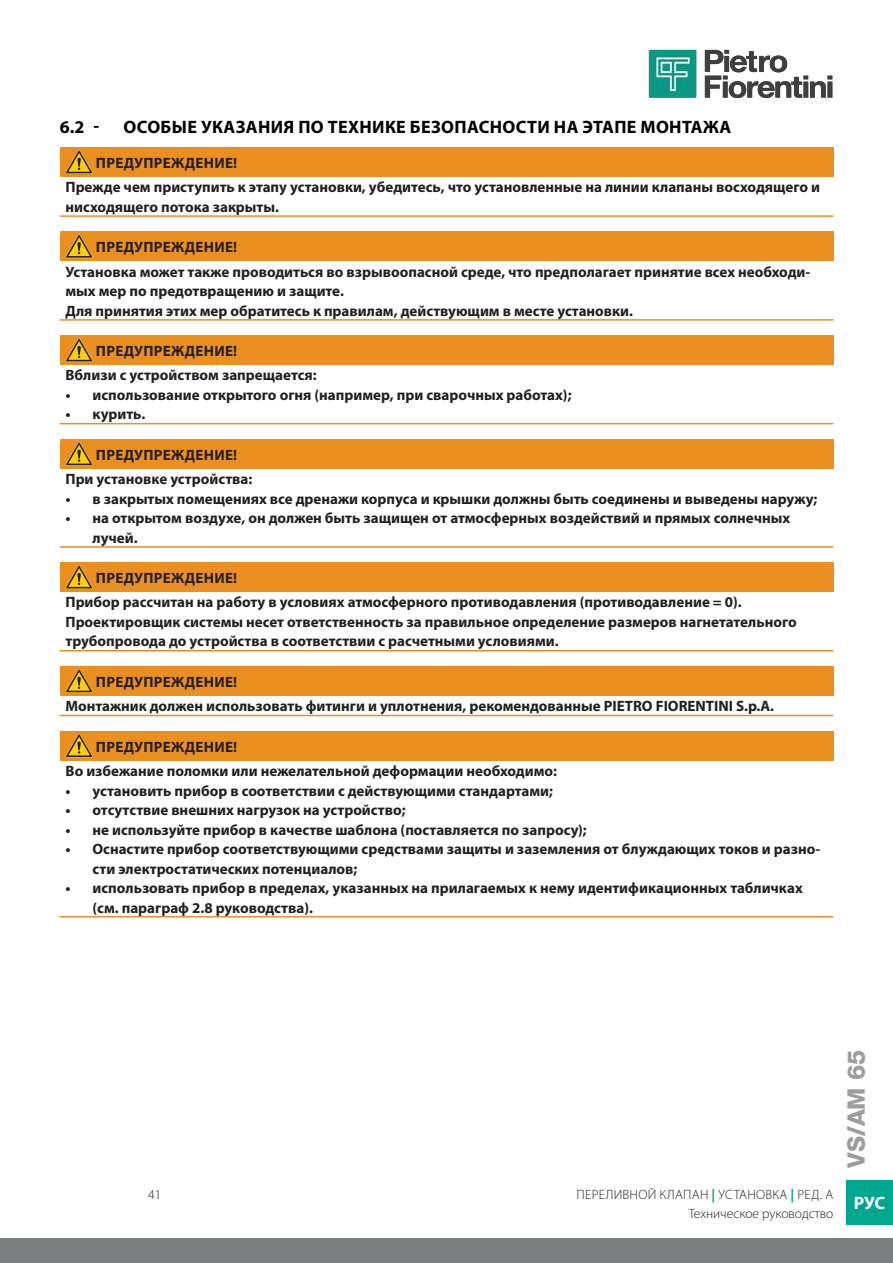
<style>
.page{position:relative;width:893px;height:1263px;background:#fff}
.page>*{position:absolute;margin:0;border:0;box-sizing:border-box;transform-origin:0 0}
.t1{font:800 24px "Helvetica Neue LT Pro";color:#9b9d9e}
.t2{font:700 18px "Myriad Pro";letter-spacing:.02em;color:#000}
.t3{font:700 18px "Myriad Pro";color:#fff}
.Helvetica_Neue_LT_Pro_75_Bold_10_Sx_Nero{font:700 15px/19.5px "Myriad Pro";color:#231f20}
.Helvetica_Neue_LT_Pro_75_Bold_10_Sx_AVVE{font:700 15px "Myriad Pro";letter-spacing:.02em;color:#231f20}
.t4{font:300 13.5px "Myriad Pro";letter-spacing:.015em;color:#231f20}
.s1{font-weight:700;color:#00a78f}
</style>
<div class="page">
<img style="left:648px;top:49px;width:185px;height:49px">
<div style="left:0;top:1238px;width:893px;height:25px;background:#7c7f80"></div>
<div style="left:846px;top:1180px;width:47px;height:45px;background:#00a78f"></div>
<div style="left:60px;top:147px;width:773px;height:30px;background:#ec8f21"></div>
<hr style="left:60px;top:215px;width:773px;height:2px;background:#ec8f21">
<svg style="left:66px;top:150px;width:27px;height:24px"></svg>
<div style="left:60px;top:231px;width:773px;height:30px;background:#ec8f21"></div>
<hr style="left:60px;top:319px;width:773px;height:2px;background:#ec8f21">
<svg style="left:66px;top:234px;width:27px;height:24px"></svg>
<div style="left:60px;top:335px;width:773px;height:30px;background:#ec8f21"></div>
<hr style="left:60px;top:423px;width:773px;height:1px;background:#ec8f21">
<svg style="left:66px;top:338px;width:27px;height:24px"></svg>
<div style="left:60px;top:439px;width:773px;height:30px;background:#ec8f21"></div>
<hr style="left:60px;top:546px;width:773px;height:2px;background:#ec8f21">
<svg style="left:66px;top:442px;width:27px;height:24px"></svg>
<div style="left:60px;top:562px;width:773px;height:30px;background:#ec8f21"></div>
<hr style="left:60px;top:650px;width:773px;height:1px;background:#ec8f21">
<svg style="left:66px;top:565px;width:27px;height:24px"></svg>
<div style="left:60px;top:666px;width:773px;height:30px;background:#ec8f21"></div>
<hr style="left:60px;top:715px;width:773px;height:1px;background:#ec8f21">
<svg style="left:66px;top:669px;width:27px;height:24px"></svg>
<div style="left:60px;top:731px;width:773px;height:29px;background:#ec8f21"></div>
<hr style="left:60px;top:916px;width:773px;height:1px;background:#ec8f21">
<svg style="left:66px;top:734px;width:27px;height:23px"></svg>
<p class="t2" style="left:60px;top:115px;width:41px">6.2 -</p>
<p class="t2" style="left:123px;top:115px;width:609px">ОСОБЫЕ УКАЗАНИЯ ПО ТЕХНИКЕ БЕЗОПАСНОСТИ НА ЭТАПЕ МОНТАЖА</p>
<p class="Helvetica_Neue_LT_Pro_75_Bold_10_Sx_AVVE" style="left:96px;top:153px;width:143px">ПРЕДУПРЕЖДЕНИЕ!</p>
<p class="Helvetica_Neue_LT_Pro_75_Bold_10_Sx_Nero" style="left:66px;top:177px;width:756px">Прежде чем приступить к этапу установки, убедитесь, что установленные на линии клапаны восходящего и нисходящего потока закрыты.</p>
<p class="Helvetica_Neue_LT_Pro_75_Bold_10_Sx_AVVE" style="left:96px;top:237px;width:143px">ПРЕДУПРЕЖДЕНИЕ!</p>
<p class="Helvetica_Neue_LT_Pro_75_Bold_10_Sx_Nero" style="left:66px;top:261px;width:746px">Установка может также проводиться во взрывоопасной среде, что предполагает принятие всех необходи&shy;мых мер по предотвращению и защите.</p>
<p class="Helvetica_Neue_LT_Pro_75_Bold_10_Sx_Nero" style="left:66px;top:300px;width:569px">Для принятия этих мер обратитесь к правилам, действующим в месте установки.</p>
<p class="Helvetica_Neue_LT_Pro_75_Bold_10_Sx_AVVE" style="left:96px;top:341px;width:143px">ПРЕДУПРЕЖДЕНИЕ!</p>
<p class="Helvetica_Neue_LT_Pro_75_Bold_10_Sx_Nero" style="left:66px;top:365px;width:253px">Вблизи с устройством запрещается:</p>
<p class="Helvetica_Neue_LT_Pro_75_Bold_10_Sx_Nero" style="left:66px;top:385px;width:507px">• использование открытого огня (например, при сварочных работах);</p>
<p class="Helvetica_Neue_LT_Pro_75_Bold_10_Sx_Nero" style="left:66px;top:404px;width:81px">• курить.</p>
<p class="Helvetica_Neue_LT_Pro_75_Bold_10_Sx_AVVE" style="left:96px;top:445px;width:143px">ПРЕДУПРЕЖДЕНИЕ!</p>
<p class="Helvetica_Neue_LT_Pro_75_Bold_10_Sx_Nero" style="left:66px;top:469px;width:188px">При установке устройства:</p>
<p class="Helvetica_Neue_LT_Pro_75_Bold_10_Sx_Nero" style="left:66px;top:488px;width:753px">• в закрытых помещениях все дренажи корпуса и крышки должны быть соединены и выведены наружу;</p>
<p class="Helvetica_Neue_LT_Pro_75_Bold_10_Sx_Nero" style="left:93px;top:508px;width:699px;text-indent:-27px">• на открытом воздухе, он должен быть защищен от атмосферных воздействий и прямых солнечных лучей.</p>
<p class="Helvetica_Neue_LT_Pro_75_Bold_10_Sx_AVVE" style="left:96px;top:568px;width:143px">ПРЕДУПРЕЖДЕНИЕ!</p>
<p class="Helvetica_Neue_LT_Pro_75_Bold_10_Sx_Nero" style="left:66px;top:592px;width:678px">Прибор рассчитан на работу в условиях атмосферного противодавления (противодавление = 0).</p>
<p class="Helvetica_Neue_LT_Pro_75_Bold_10_Sx_Nero" style="left:66px;top:612px;width:733px">Проектировщик системы несет ответственность за правильное определение размеров нагнетательного трубопровода до устройства в соответствии с расчетными условиями.</p>
<p class="Helvetica_Neue_LT_Pro_75_Bold_10_Sx_AVVE" style="left:96px;top:672px;width:143px">ПРЕДУПРЕЖДЕНИЕ!</p>
<p class="Helvetica_Neue_LT_Pro_75_Bold_10_Sx_Nero" style="left:66px;top:696px;width:710px">Монтажник должен использовать фитинги и уплотнения, рекомендованные PIETRO FIORENTINI S.p.A.</p>
<p class="Helvetica_Neue_LT_Pro_75_Bold_10_Sx_AVVE" style="left:96px;top:737px;width:143px">ПРЕДУПРЕЖДЕНИЕ!</p>
<p class="Helvetica_Neue_LT_Pro_75_Bold_10_Sx_Nero" style="left:66px;top:761px;width:493px">Во избежание поломки или нежелательной деформации необходимо:</p>
<p class="Helvetica_Neue_LT_Pro_75_Bold_10_Sx_Nero" style="left:66px;top:780px;width:489px">• установить прибор в соответствии с действующими стандартами;</p>
<p class="Helvetica_Neue_LT_Pro_75_Bold_10_Sx_Nero" style="left:66px;top:800px;width:342px">• отсутствие внешних нагрузок на устройство;</p>
<p class="Helvetica_Neue_LT_Pro_75_Bold_10_Sx_Nero" style="left:66px;top:819px;width:523px">• не используйте прибор в качестве шаблона (поставляется по запросу);</p>
<p class="Helvetica_Neue_LT_Pro_75_Bold_10_Sx_Nero" style="left:93px;top:839px;width:729px;text-indent:-27px">• Оснастите прибор соответствующими средствами защиты и заземления от блуждающих токов и разно&shy;сти электростатических потенциалов;</p>
<p class="Helvetica_Neue_LT_Pro_75_Bold_10_Sx_Nero" style="left:93px;top:878px;width:712px;text-indent:-27px">• использовать прибор в пределах, указанных на прилагаемых к нему идентификационных табличках (см. параграф 2.8 руководства).</p>
<p class="t4" style="left:148px;top:1186px;width:15px">41</p>
<p class="t4" style="left:577px;top:1186px;width:258px">ПЕРЕЛИВНОЙ КЛАПАН <span class="s1">|</span> УСТАНОВКА <span class="s1">|</span> РЕД. A</p>
<p class="t4" style="left:689px;top:1205px;width:146px">Техническое руководство</p>
<h1 class="t1" style="left:842px;top:1168px;width:120px;rotate:-90deg">VS/AM 65</h1>
<p class="t3" style="left:854px;top:1191px;width:33px">РУС</p>
</div>
